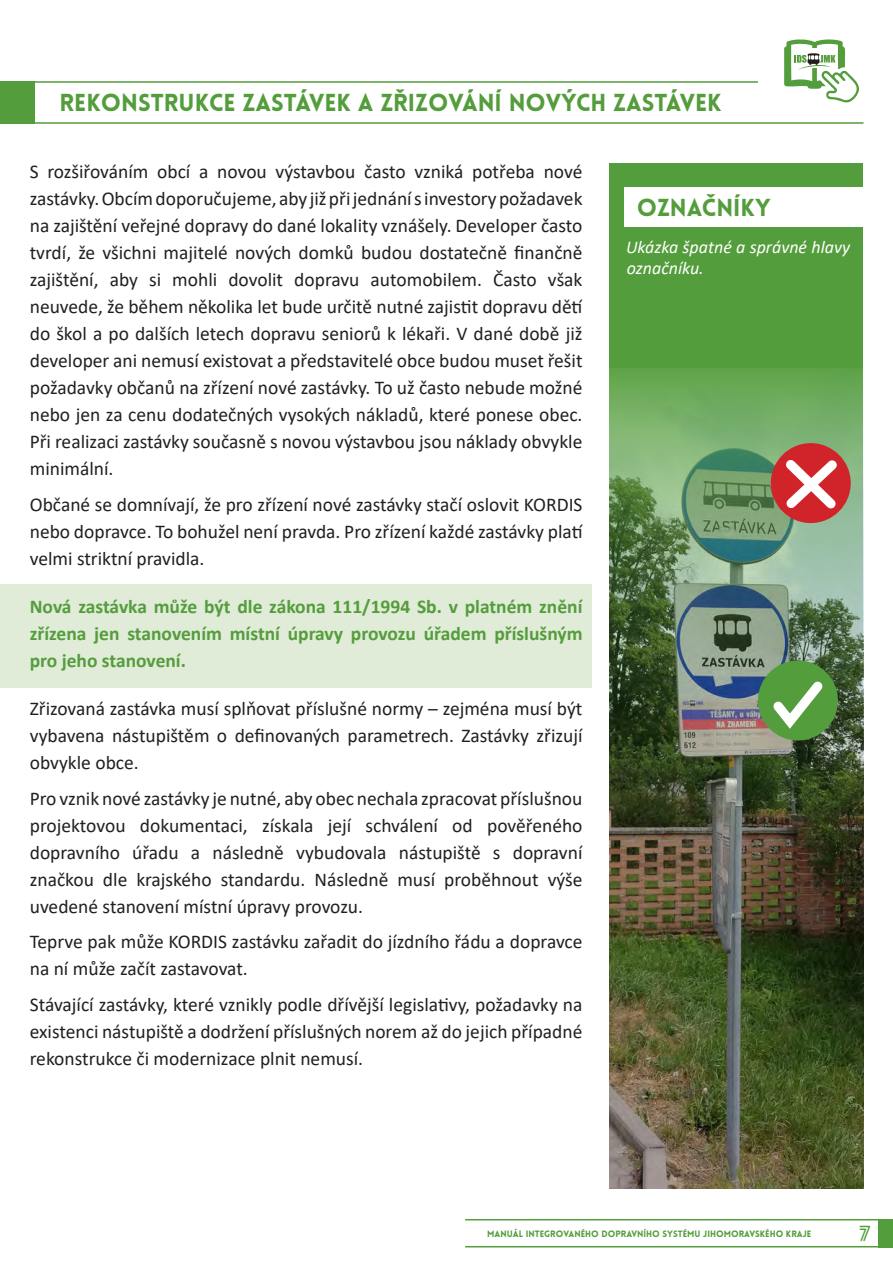
<style>
.page{position:relative;width:893px;height:1263px;background:#fff}
.page>*{position:absolute;margin:0;border:0;box-sizing:border-box;transform-origin:0 0}
.t1{font:900 24px "Lovelo";color:#549d3c}
.t2{font:700 21px "Lovelo Line";color:#549d3c}
.t3{font:19.5px/27px "Calibri";color:#231f20;text-align:justify}
.t4{font:700 19.5px/27px "Calibri";color:#549d3c;text-align:justify}
.t5{font:italic 18px/21.6px "Calibri";color:#fff}
.t6{font:900 9px "Lovelo";color:#549d3c}
</style>
<div class="page">
<hr style="left:30px;top:122px;width:833px;height:2px;background:#549d3c">
<hr style="left:30px;top:81px;width:728px;height:2px;background:#549d3c">
<div style="left:0;top:81px;width:34px;height:43px;background:#549d3c"></div>
<svg style="left:784px;top:39px;width:75px;height:64px"></svg>
<hr style="left:465px;top:1246px;width:419px;height:1px;background:#549d3c">
<hr style="left:465px;top:1219px;width:419px;height:1px;background:#549d3c">
<div style="left:878px;top:1219px;width:15px;height:28px;background:#549d3c"></div>
<div style="left:609px;top:163px;width:254px;height:953px;background:#549d3c"></div>
<img style="left:609px;top:368px;width:254px;height:820px">
<div style="left:624px;top:187px;width:239px;height:40px;background:#fff"></div>
<div style="left:758px;top:660px;width:80px;height:80px;background:#549d3c;border-radius:50%"></div>
<svg style="left:765px;top:673px;width:66px;height:63px"></svg>
<div style="left:771px;top:443px;width:80px;height:80px;background:#d1232a;border-radius:50%"></div>
<svg style="left:777px;top:451px;width:68px;height:66px"></svg>
<div style="left:0;top:584px;width:591px;height:103px;background:#e0ebd8"></div>
<p class="t1" style="left:60px;top:88px;width:664px">REKONSTRUKCE ZASTÁVEK A ZŘIZOVÁNÍ NOVÝCH ZASTÁVEK</p>
<p class="t3" style="left:30px;top:157px;width:554px">S rozšiřováním obcí a novou výstavbou často vzniká potřeba nové zastávky. Obcím doporučujeme, aby již při jednání s investory požadavek na zajištění veřejné dopravy do dané lokality vznášely. Developer často tvrdí, že všichni majitelé nových domků budou dostatečně finančně zajištění, aby si mohli dovolit dopravu automobilem. Často však neuvede, že během několika let bude určitě nutné zajistit dopravu dětí do škol a po dalších letech dopravu seniorů k lékaři. V dané době již developer ani nemusí existovat a představitelé obce budou muset řešit požadavky občanů na zřízení nové zastávky. To už často nebude možné nebo jen za cenu dodatečných vysokých nákladů, které ponese obec.<br>Při realizaci zastávky současně s novou výstavbou jsou náklady obvykle minimální.</p>
<p class="t3" style="left:30px;top:490px;width:554px">Občané se domnívají, že pro zřízení nové zastávky stačí oslovit KORDIS nebo dopravce. To bohužel není pravda. Pro zřízení každé zastávky platí velmi striktní pravidla.</p>
<p class="t4" style="left:30px;top:593px;width:554px">Nová zastávka může být dle zákona 111/1994 Sb. v platném znění zřízena jen stanovením místní úpravy provozu úřadem příslušným pro jeho stanovení.</p>
<p class="t3" style="left:30px;top:695px;width:554px">Zřizovaná zastávka musí splňovat příslušné normy – zejména musí být vybavena nástupištěm o definovaných parametrech. Zastávky zřizují obvykle obce.</p>
<p class="t3" style="left:30px;top:784px;width:554px">Pro vznik nové zastávky je nutné, aby obec nechala zpracovat příslušnou projektovou dokumentaci, získala její schválení od pověřeného dopravního úřadu a následně vybudovala nástupiště s dopravní značkou dle krajského standardu. Následně musí proběhnout výše uvedené stanovení místní úpravy provozu.</p>
<p class="t3" style="left:30px;top:928px;width:554px">Teprve pak může KORDIS zastávku zařadit do jízdního řádu a dopravce na ní může začít zastavovat.</p>
<p class="t3" style="left:30px;top:990px;width:554px">Stávající zastávky, které vznikly podle dřívější legislativy, požadavky na existenci nástupiště a dodržení příslušných norem až do jejich případné rekonstrukce či modernizace plnit nemusí.</p>
<p class="t1" style="left:637px;top:192px;width:135px">OZNAČNÍKY</p>
<p class="t5" style="left:626px;top:235px;width:226px">Ukázka špatné a správné hlavy označníku.</p>
<p class="t1" style="left:637px;top:195px;width:216px">MĚSTSKÉ DOPRAVY</p>
<p class="t6" style="left:487px;top:1228px;width:326px">MANUÁL INTEGROVANÉHO DOPRAVNÍHO SYSTÉMU JIHOMORAVSKÉHO KRAJE</p>
<p class="t2" style="left:859px;top:1221px;width:12px">7</p>
</div>
